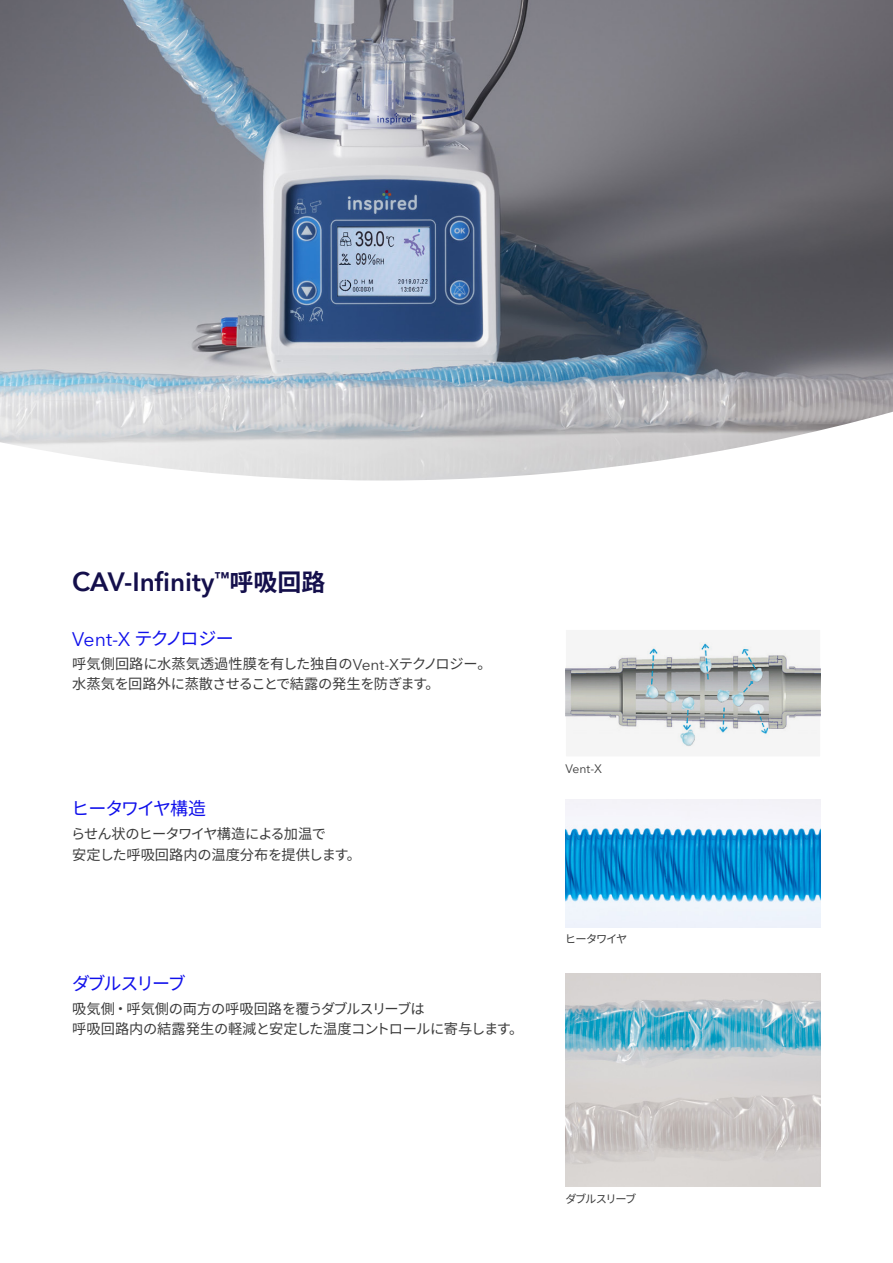
<style>
.page{position:relative;width:893px;height:1263px;background:#fff}
.page>*{position:absolute;margin:0;border:0;box-sizing:border-box;transform-origin:0 0}
.t1{font:600 25.95px "Avenir Next World";color:#140f4b}
.t2{font:19.5px "Avenir Next World";color:#1010eb}
.t3{font:18px "Noto Sans JP";letter-spacing:-.055em;color:#1010eb}
.t4{font:18px "Noto Sans JP";letter-spacing:-.11em;color:#1010eb}
.t5{font:14.25px/20.2px "Noto Sans JP";letter-spacing:-.02em;color:#3c3c3c}
.t6{font:12.15px "Avenir Next World";color:#3c3c3c}
.t7{font:11.25px "Noto Sans JP";letter-spacing:-.115em;color:#3c3c3c}
.s1{font-family:"Noto Sans JP";font-weight:700;font-size:24px}
.s2{font-family:"Noto Sans JP";font-size:18px}
.s3{font-family:"Avenir Next World";font-size:15.45px}
</style>
<div class="page">
<img style="left:0;top:0;width:893px;height:480px">
<div style="left:565px;top:629px;width:256px;height:128px;background:#f5f5f5"></div>
<img style="left:566px;top:799px;width:255px;height:128px">
<img style="left:566px;top:974px;width:255px;height:212px">
<img style="left:566px;top:643px;width:255px;height:105px">
<h1 class="t1" style="left:72px;top:567px;width:255px">CAV-Infinity<sup>™</sup><span class="s1">呼吸回路</span></h1>
<h2 class="t2" style="left:72px;top:623px;width:163px">Vent-X <span class="s2">テクノロジー</span></h2>
<p class="t5" style="left:72px;top:654px;width:421px">呼気側回路に水蒸気透過性膜を有した独自の<span class="s3">Vent-X</span>テクノロジー。水蒸気を回路外に蒸散させることで結露の発生を防ぎます。</p>
<p class="t3" style="left:71px;top:798px;width:137px">ヒータワイヤ構造</p>
<p class="t5" style="left:71px;top:824px;width:291px">らせん状のヒータワイヤ構造による加温で<br>安定した呼吸回路内の温度分布を提供します。</p>
<p class="t4" style="left:72px;top:973px;width:115px">ダブルスリーブ</p>
<p class="t5" style="left:72px;top:998px;width:452px">吸気側・呼気側の両方の呼吸回路を覆うダブルスリーブは<br>呼吸回路内の結露発生の軽減と安定した温度コントロールに寄与します。</p>
<p class="t6" style="left:566px;top:759px;width:38px">Vent-X</p>
<p class="t7" style="left:565px;top:933px;width:64px">ヒータワイヤ</p>
<p class="t7" style="left:565px;top:1192px;width:73px">ダブルスリーブ</p>
</div>
